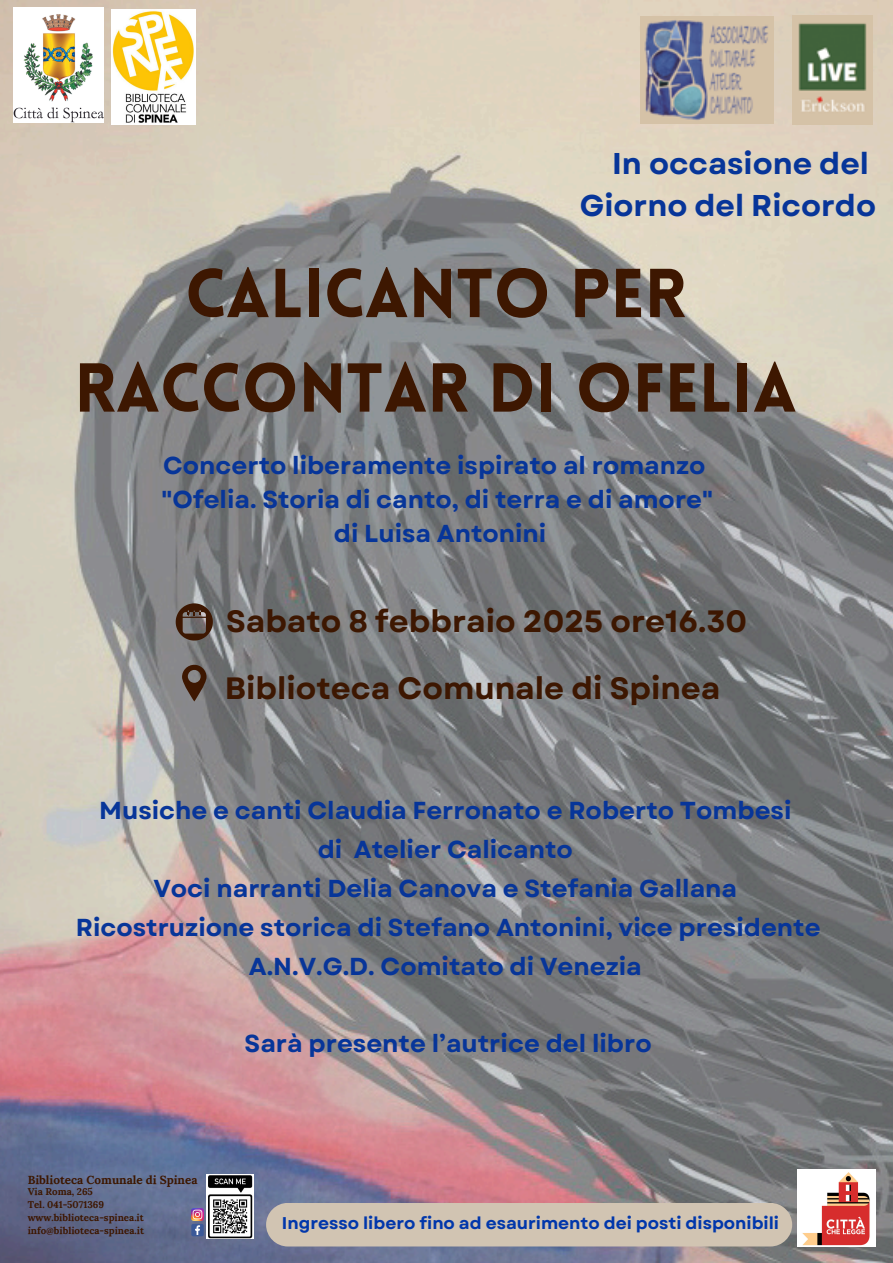
<style>
.page{position:relative;width:893px;height:1263px;background:#fff}
.page>*{position:absolute;margin:0;border:0;box-sizing:border-box;transform-origin:0 0}
.t1{font:900 67.57px/94.5px "Lovelo";color:#3d1701;text-align:center}
.t2{font:700 30.83px "Garet";color:#3d1701}
.t3{font:700 30px/41.6px "Garet";color:#073599;text-align:right}
.t4{font:700 24.53px/38.8px "Garet";color:#073599;text-align:center}
.t5{font:700 17.02px "Garet";color:#0137ab}
.t6{font:700 11.7px "Lora";color:#3d1701}
.t7{font:700 9.75px "Lora";color:#3d1701}
</style>
<div class="page">
<img style="left:0;top:0;width:893px;height:1263px">
<img style="left:206px;top:1175px;width:47px;height:63px">
<img style="left:111px;top:10px;width:84px;height:115px">
<img style="left:14px;top:8px;width:90px;height:114px">
<img style="left:797px;top:1169px;width:79px;height:78px">
<svg style="left:191px;top:1208px;width:13px;height:28px"></svg>
<svg style="left:176px;top:603px;width:37px;height:37px"></svg>
<svg style="left:182px;top:665px;width:24px;height:36px"></svg>
<img style="left:640px;top:16px;width:134px;height:108px">
<img style="left:792px;top:15px;width:80px;height:110px">
<div style="left:266px;top:1203px;width:526px;height:43px;background:#d1c4b2;border-radius:22px"></div>
<h2 class="t3" style="left:580px;top:143px;width:297px">In occasione del<br>Giorno del Ricordo</h2>
<p class="t1" style="left:75px;top:253px;width:724px">CALICANTO PER<br>RACCONTAR DI OFELIA</p>
<p class="t4" style="left:161px;top:449px;width:553px;line-height:33.8px">Concerto liberamente ispirato al romanzo "Ofelia. Storia di canto, di terra e di amore" di Luisa Antonini</p>
<h3 class="t2" style="left:226px;top:598px;width:522px">Sabato 8 febbraio 2025 ore16.30</h3>
<p class="t2" style="left:225px;top:666px;width:497px">Biblioteca Comunale di Spinea</p>
<h2 class="t4" style="left:76px;top:791px;width:746px">Musiche e canti Claudia Ferronato e Roberto Tombesi<br>di Atelier Calicanto<br>Voci narranti Delia Canova e Stefania Gallana Ricostruzione storica di Stefano Antonini, vice presidente A.N.V.G.D. Comitato di Venezia</h2>
<p class="t6" style="left:28px;top:1172px;width:171px">Biblioteca Comunale di Spinea</p>
<p class="t7" style="left:28px;top:1185px;width:67px">Via Roma, 265</p>
<p class="t7" style="left:28px;top:1198px;width:78px">Tel. 041-5071369</p>
<h2 class="t7" style="left:28px;top:1211px;width:118px">www.biblioteca-spinea.it</h2>
<h1 class="t7" style="left:28px;top:1224px;width:118px">info@biblioteca-spinea.it</h1>
<h3 class="t4" style="left:245px;top:1024px;width:408px">Sarà presente l’autrice del libro</h3>
<p class="t5" style="left:282px;top:1211px;width:499px">Ingresso libero fino ad esaurimento dei posti disponibili</p>
</div>
